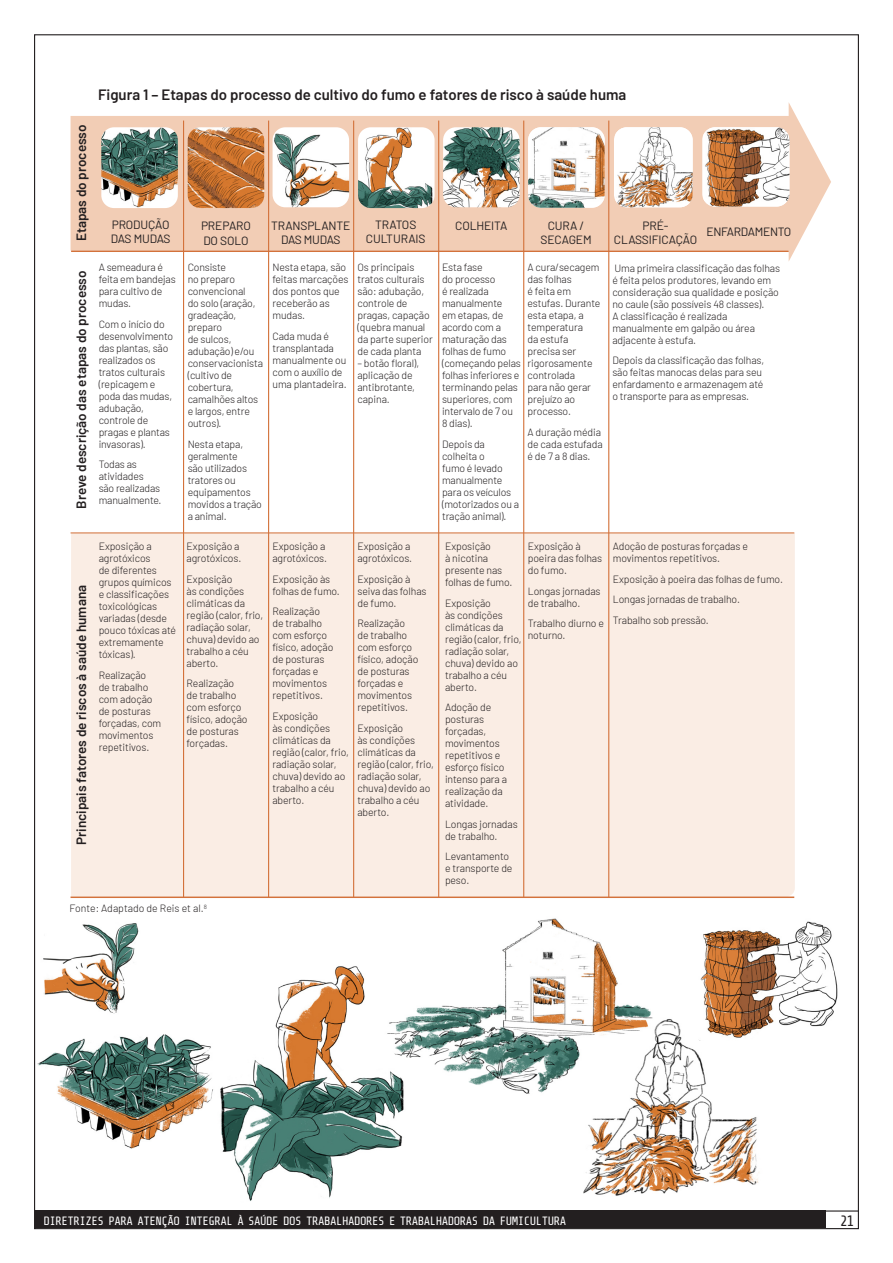
<style>
.page{position:relative;width:893px;height:1263px;background:#fff}
.page>*{position:absolute;margin:0;border:0;box-sizing:border-box;transform-origin:0 0}
.TB_titulo_figura{font:600 15px "Barlow";color:#231f20}
.t1{font:15px "Share Tech Mono";color:#231f20}
.TB_legenda{font:600 13.5px "Barlow";color:#231f20}
.texto_Agradecimento{font:12px/14.2px "Barlow";letter-spacing:-.01em;color:#231f20;text-align:center}
.t2{font:12px "Share Tech Mono";letter-spacing:-.04em;color:#fff}
.Legenda_7_light{font:300 10.5px/12px "Barlow";letter-spacing:-.01em;color:#231f20}
.TB_fonte_figura{font:300 10.5px "Barlow";color:#231f20}
</style>
<div class="page">
<div style="left:71px;top:532px;width:724px;height:364px;background:#faede4"></div>
<div style="left:71px;top:116px;width:718px;height:134px;background:#f2cdb5"></div>
<hr style="left:183px;top:121px;width:1px;height:776px;background:#d3723b">
<hr style="left:268px;top:121px;width:1px;height:776px;background:#d3723b">
<hr style="left:353px;top:121px;width:1px;height:776px;background:#d3723b">
<hr style="left:438px;top:121px;width:1px;height:776px;background:#d3723b">
<hr style="left:523px;top:121px;width:1px;height:776px;background:#d3723b">
<hr style="left:608px;top:121px;width:1px;height:776px;background:#d3723b">
<hr style="left:71px;top:532px;width:723px;height:1px;background:#d3723b">
<hr style="left:71px;top:896px;width:723px;height:2px;background:#d3723b">
<svg style="left:789px;top:103px;width:42px;height:158px"></svg>
<hr style="left:71px;top:250px;width:718px;height:2px;background:#d3723b">
<img style="left:101px;top:127px;width:77px;height:81px">
<img style="left:188px;top:127px;width:76px;height:81px">
<img style="left:273px;top:127px;width:76px;height:80px">
<img style="left:358px;top:127px;width:77px;height:81px">
<img style="left:443px;top:127px;width:77px;height:80px">
<img style="left:528px;top:127px;width:77px;height:81px">
<img style="left:703px;top:127px;width:86px;height:80px">
<img style="left:615px;top:127px;width:78px;height:80px">
<img style="left:220px;top:966px;width:184px;height:235px">
<img style="left:584px;top:1019px;width:175px;height:177px">
<img style="left:378px;top:918px;width:278px;height:184px">
<div style="left:688px;top:913px;width:159px;height:128px;background:#fff;border-radius:17px"></div>
<img style="left:700px;top:921px;width:138px;height:117px">
<img style="left:43px;top:923px;width:96px;height:91px">
<img style="left:37px;top:1034px;width:176px;height:115px">
<div style="left:35px;top:1210px;width:791px;height:18px;background:#231f20"></div>
<hr style="left:820px;top:1210px;width:39px;height:1px;background:#231f20">
<p class="TB_legenda" style="left:71px;top:241px;width:118px;rotate:-90deg">Etapas do processo</p>
<p class="TB_legenda" style="left:71px;top:509px;width:240px;rotate:-90deg">Breve descrição das etapas do processo</p>
<p class="TB_legenda" style="left:71px;top:845px;width:261px;rotate:-90deg">Principais fatores de riscos à saúde humana</p>
<p class="TB_titulo_figura" style="left:98px;top:84px;width:530px">Figura 1 – Etapas do processo de cultivo do fumo e fatores de risco à saúde huma</p>
<p class="texto_Agradecimento" style="left:111px;top:217px;width:61px;text-align:left">PRODUÇÃO<br>DAS MUDAS</p>
<p class="texto_Agradecimento" style="left:201px;top:218px;width:51px;text-align:left">PREPARO<br>DO SOLO</p>
<p class="texto_Agradecimento" style="left:271px;top:217px;width:81px">TRANSPLANTE<br>DAS MUDAS</p>
<p class="texto_Agradecimento" style="left:366px;top:217px;width:61px">TRATOS<br>CULTURAIS</p>
<p class="texto_Agradecimento" style="left:455px;top:217px;width:54px">COLHEITA</p>
<p class="texto_Agradecimento" style="left:540px;top:217px;width:53px">CURA /<br>SECAGEM</p>
<p class="texto_Agradecimento" style="left:614px;top:217px;width:85px">PRÉ-<br>CLASSIFICAÇÃO</p>
<p class="texto_Agradecimento" style="left:706px;top:224px;width:86px">ENFARDAMENTO</p>
<p class="Legenda_7_light" style="left:99px;top:261px;width:79px">A semeadura é feita em bandejas para cultivo de mudas.</p>
<p class="Legenda_7_light" style="left:99px;top:317px;width:76px">Com o início do desenvolvimento das plantas, são realizados os tratos culturais (repicagem e poda das mudas, adubação, controle de pragas e plantas invasoras).</p>
<p class="Legenda_7_light" style="left:99px;top:458px;width:64px">Todas as atividades são realizadas manualmente.</p>
<p class="Legenda_7_light" style="left:99px;top:540px;width:79px">Exposição a agrotóxicos<br>de diferentes grupos químicos e classificações toxicológicas variadas (desde pouco tóxicas até extremamente tóxicas).</p>
<p class="Legenda_7_light" style="left:99px;top:668px;width:64px">Realização<br>de trabalho com adoção de posturas forçadas, com movimentos repetitivos.</p>
<p class="Legenda_7_light" style="left:188px;top:261px;width:77px">Consiste<br>no preparo convencional<br>do solo (aração, gradeação, preparo<br>de sulcos, adubação) e/ou conservacionista (cultivo de cobertura, camalhões altos e largos, entre outros).</p>
<p class="Legenda_7_light" style="left:188px;top:437px;width:76px">Nesta etapa, geralmente<br>são utilizados tratores ou equipamentos movidos a tração a animal.</p>
<p class="Legenda_7_light" style="left:187px;top:540px;width:56px">Exposição a agrotóxicos.</p>
<p class="Legenda_7_light" style="left:187px;top:572px;width:78px">Exposição<br>às condições climáticas da região (calor, frio, radiação solar, chuva) devido ao trabalho a céu aberto.</p>
<p class="Legenda_7_light" style="left:187px;top:677px;width:62px">Realização de trabalho com esforço físico, adoção de posturas forçadas.</p>
<p class="Legenda_7_light" style="left:272px;top:261px;width:77px">Nesta etapa, são feitas marcações dos pontos que receberão as mudas.</p>
<p class="Legenda_7_light" style="left:272px;top:329px;width:76px">Cada muda é transplantada manualmente ou com o auxílio de uma plantadeira.</p>
<p class="Legenda_7_light" style="left:272px;top:540px;width:56px">Exposição a agrotóxicos.</p>
<p class="Legenda_7_light" style="left:272px;top:572px;width:69px">Exposição às folhas de fumo.</p>
<p class="Legenda_7_light" style="left:272px;top:605px;width:62px">Realização de trabalho com esforço físico, adoção de posturas forçadas e movimentos repetitivos.</p>
<p class="Legenda_7_light" style="left:272px;top:709px;width:78px">Exposição<br>às condições climáticas da região (calor, frio, radiação solar, chuva) devido ao trabalho a céu aberto.</p>
<p class="Legenda_7_light" style="left:357px;top:261px;width:77px">Os principais tratos culturais são: adubação, controle de pragas, capação (quebra manual da parte superior de cada planta</p>
<p class="Legenda_7_light" style="left:357px;top:357px;width:63px">– botão floral), aplicação de antibrotante, capina.</p>
<p class="Legenda_7_light" style="left:357px;top:540px;width:56px">Exposição a agrotóxicos.</p>
<p class="Legenda_7_light" style="left:357px;top:572px;width:71px">Exposição à seiva das folhas de fumo.</p>
<p class="Legenda_7_light" style="left:357px;top:617px;width:62px">Realização de trabalho com esforço físico, adoção de posturas forçadas e movimentos repetitivos.</p>
<p class="Legenda_7_light" style="left:357px;top:721px;width:78px">Exposição<br>às condições climáticas da região (calor, frio, radiação solar, chuva) devido ao trabalho a céu aberto.</p>
<p class="Legenda_7_light" style="left:442px;top:261px;width:80px">Esta fase<br>do processo<br>é realizada manualmente<br>em etapas, de acordo com a maturação das folhas de fumo (começando pelas folhas inferiores e terminando pelas superiores, com intervalo de 7 ou<br>8 dias).</p>
<p class="Legenda_7_light" style="left:442px;top:437px;width:78px">Depois da colheita o<br>fumo é levado manualmente para os veículos (motorizados ou a tração animal).</p>
<p class="Legenda_7_light" style="left:445px;top:540px;width:69px">Exposição<br>à nicotina presente nas folhas de fumo.</p>
<p class="Legenda_7_light" style="left:445px;top:596px;width:78px">Exposição<br>às condições climáticas da região (calor, frio, radiação solar, chuva) devido ao trabalho a céu aberto.</p>
<p class="Legenda_7_light" style="left:445px;top:701px;width:64px">Adoção de posturas forçadas, movimentos repetitivos e esforço físico intenso para a realização da atividade.</p>
<p class="Legenda_7_light" style="left:445px;top:817px;width:74px">Longas jornadas de trabalho.</p>
<p class="Legenda_7_light" style="left:445px;top:850px;width:69px">Levantamento e transporte de peso.</p>
<p class="Legenda_7_light" style="left:527px;top:261px;width:74px">A cura/secagem das folhas<br>é feita em estufas. Durante esta etapa, a temperatura<br>da estufa precisa ser rigorosamente controlada<br>para não gerar prejuízo ao processo.</p>
<p class="Legenda_7_light" style="left:527px;top:425px;width:77px">A duração média de cada estufada é de 7 a 8 dias.</p>
<p class="Legenda_7_light" style="left:528px;top:540px;width:76px">Exposição à poeira das folhas do fumo.</p>
<p class="Legenda_7_light" style="left:528px;top:584px;width:74px">Longas jornadas de trabalho.</p>
<p class="Legenda_7_light" style="left:528px;top:617px;width:78px">Trabalho diurno e noturno.</p>
<p class="Legenda_7_light" style="left:612px;top:261px;width:169px">Uma primeira classificação das folhas é feita pelos produtores, levando em consideração sua qualidade e posição no caule (são possíveis 48 classes).<br>A classificação é realizada manualmente em galpão ou área adjacente à estufa.</p>
<p class="Legenda_7_light" style="left:612px;top:354px;width:153px">Depois da classificação das folhas, são feitas manocas delas para seu enfardamento e armazenagem até o transporte para as empresas.</p>
<p class="Legenda_7_light" style="left:613px;top:540px;width:137px">Adoção de posturas forçadas e movimentos repetitivos.</p>
<p class="Legenda_7_light" style="left:613px;top:572px;width:172px">Exposição à poeira das folhas de fumo.</p>
<p class="Legenda_7_light" style="left:613px;top:593px;width:129px">Longas jornadas de trabalho.</p>
<p class="Legenda_7_light" style="left:613px;top:613px;width:98px">Trabalho sob pressão.</p>
<p class="TB_fonte_figura" style="left:70px;top:901px;width:139px">Fonte: Adaptado de Reis et al.<sup>8</sup></p>
<p class="t2" style="left:44px;top:1214px;width:524px">DIRETRIZES PARA ATENÇÃO INTEGRAL À SAÚDE DOS TRABALHADORES E TRABALHADORAS DA FUMICULTURA</p>
<h1 class="t1" style="left:840px;top:1213px;width:16px">21</h1>
</div>
